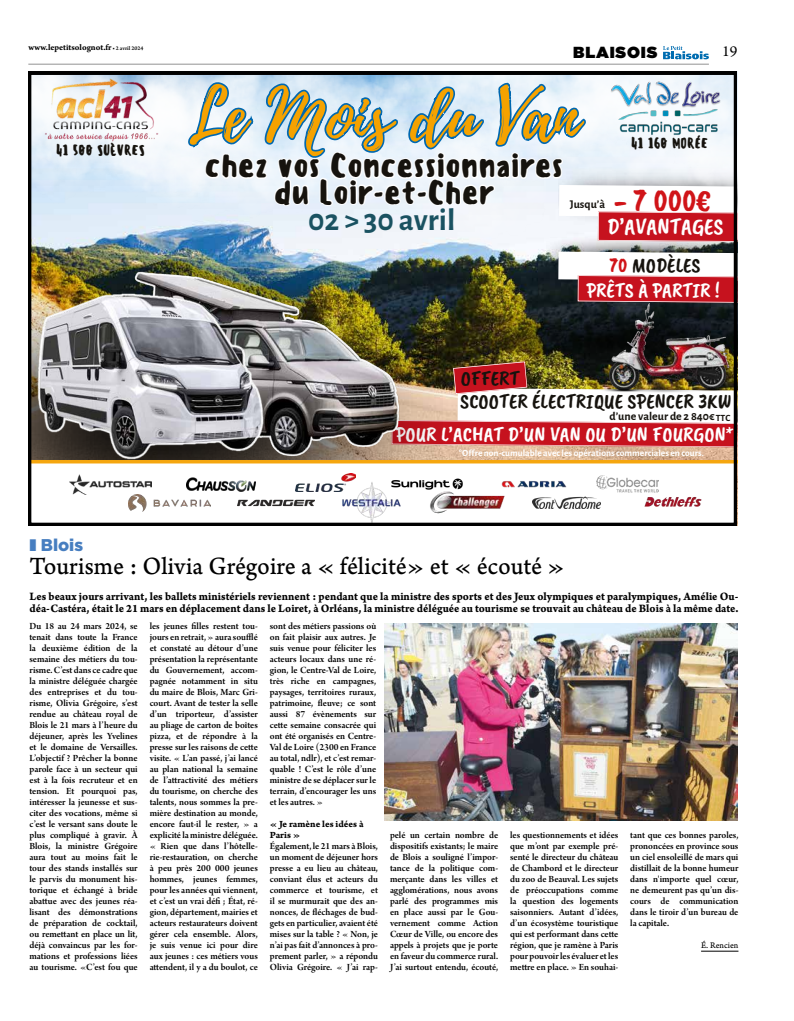
<style>
.page{position:relative;width:794px;height:1021px;background:#fff}
.page>*{position:absolute;margin:0;border:0;box-sizing:border-box;transform-origin:0 0}
.t1{font:71.8px "Playlist Script";color:#f5a200}
.t2{font:32.3px "Caveat Brush";color:#d01418}
.t3{font:500 31.9px/26.4px "Sensei";color:#16130e;text-align:center}
.t4{font:700 31.5px "Alegreya Sans";color:#1a5261}
.t5{font:26px "Arno Pro Caption";color:#000;scale:.95 1}
.t6{font:23.3px "Caveat Brush";color:#fff}
.t7{font:20.9px/24.8px "Caveat Brush";color:#fff;text-align:center}
.t8{font:20.9px "Caveat Brush";color:#16130e}
.t9{font:900 17px "Gotham";color:#477ec0}
.t10{font:900 16px "Gotham";letter-spacing:.05em;color:#000}
.t11{font:16px "Arno Pro";color:#000}
.t12{font:500 13.8px "Sensei";color:#16130e}
.t13{font:12px/12px "Arno Pro Bold Caption";letter-spacing:-.005em;color:#000;scale:.94 1}
.t14{font:700 11.9px "Alegreya Sans";color:#16130e}
.t15{font:10px/11px "Arno Pro Smbd Subhead";letter-spacing:-.005em;color:#000;text-align:justify}
.t16{font:10px/11px "Arno Pro Bold Caption";letter-spacing:-.005em;color:#000}
.t17{font:700 9.5px "Alegreya Sans";color:#fff}
.t18{font:700 9px "Arno Pro";color:#000}
.t19{font:9px "Arno Pro Caption";color:#000;scale:.95 1}
.s1{font-weight:400;font-size:6px}
.s2{font-weight:600;font-size:6px}
.s3{color:#d01418}
.s4{color:#16130e}
.s5{font-size:9.5px}
</style>
<div class="page">
<hr style="left:28px;top:64px;width:681px;height:1px;background:#929292">
<svg style="left:663px;top:46px;width:46px;height:13px"></svg>
<img style="left:28px;top:72px;width:708px;height:453px">
<img style="left:146px;top:72px;width:484px;height:453px">
<hr style="left:701px;top:950px;width:37px;height:1px;background:#000">
<img style="left:385px;top:624px;width:352px;height:196px">
<p class="t18" style="left:28px;top:43px;width:117px">www.lepetitsolognot.fr <span class="s1">■</span> <span class="s2">2 avril 2024</span></p>
<h3 class="t12" style="left:56px;top:140px;width:90px">41 500 SUÈVRES</h3>
<h3 class="t10" style="left:573px;top:41px;width:85px">BLAISOIS</h3>
<h3 class="t11" style="left:722px;top:42px;width:17px">19</h3>
<h1 class="t1" style="left:188px;top:65px;width:392px">Le Mois du Van</h1>
<h3 class="t12" style="left:631px;top:134px;width:78px">41 160 MORÉE</h3>
<h2 class="t2" style="left:613px;top:182px;width:99px">- 7 000€</h2>
<h3 class="t6" style="left:607px;top:213px;width:118px">D’AVANTAGES</h3>
<h3 class="t7" style="left:586px;top:253px;width:135px"><span class="s3">70</span> <span class="s4">MODÈLES<br></span>PRÊTS À PARTIR !</h3>
<h3 class="t3" style="left:205px;top:152px;width:360px">chez vos Concessionnaires du Loir-et-Cher</h3>
<p class="t14" style="left:570px;top:195px;width:37px">Jusqu’à</p>
<h3 class="t4" style="left:308px;top:197px;width:149px">02 &gt; 30 avril</h3>
<h3 class="t8" style="left:461px;top:366px;width:60px">OFFERT</h3>
<h3 class="t8" style="left:460px;top:389px;width:273px">SCOOTER ÉLECTRIQUE SPENCER 3KW</h3>
<h3 class="t7" style="left:396px;top:422px;width:339px">POUR L’ACHAT D’UN VAN OU D’UN FOURGON*</h3>
<p class="t14" style="left:609px;top:408px;width:122px">d’une valeur de 2 840€ <span class="s5">TTC</span></p>
<p class="t17" style="left:459px;top:446px;width:247px">*Offre non-cumulable avec les opérations commerciales en cours.</p>
<h3 class="t9" style="left:30px;top:533px;width:55px">❚ Blois</h3>
<h3 class="t5" style="left:30px;top:550px;width:565px">Tourisme : Olivia Grégoire a « félicité» et « écouté »</h3>
<p class="t13" style="left:30px;top:591px;width:755px">Les beaux jours arrivant, les ballets ministériels reviennent : pendant que la ministre des sports et des Jeux olympiques et paralympiques, Amélie Ou&shy;déa-Castéra, était le 21 mars en déplacement dans le Loiret, à Orléans, la ministre déléguée au tourisme se trouvait au château de Blois à la même date.</p>
<p class="t15" style="left:30px;top:621px;width:110px">Du 18 au 24 mars 2024, se tenait dans toute la France la deuxième édition de la semaine des métiers du tou&shy;risme. C’est dans ce cadre que la ministre déléguée chargée des entreprises et du tou&shy;risme, Olivia Grégoire, s’est rendue au château royal de Blois le 21 mars à l’heure du déjeuner, après les Yvelines et le domaine de Versailles.<br>L’objectif ? Prêcher la bonne parole face à un secteur qui est à la fois recruteur et en tension. Et pourquoi pas, intéresser la jeunesse et sus&shy;citer des vocations, même si c’est le versant sans doute le plus compliqué à gravir. À Blois, la ministre Grégoire aura tout au moins fait le tour des stands installés sur le parvis du monument his&shy;torique et échangé à bride abattue avec des jeunes réa&shy;lisant des démonstrations de préparation de cocktail, ou remettant en place un lit, déjà convaincus par les for&shy;mations et professions liées au tourisme. «C’est fou que</p>
<p class="t15" style="left:150px;top:621px;width:110px">les jeunes filles restent tou&shy;jours en retrait, » aura soufflé et constaté au détour d’une présentation la représentante du Gouvernement, accom&shy;pagnée notamment in situ du maire de Blois, Marc Gri&shy;court. Avant de tester la selle d’un triporteur, d’assister au pliage de carton de boîtes pizza, et de répondre à la presse sur les raisons de cette visite. « L’an passé, j’ai lancé au plan national la semaine de l’attractivité des métiers du tourisme, on cherche des talents, nous sommes la pre&shy;mière destination au monde, encore faut-il le rester, » a explicité la ministre déléguée. « Rien que dans l’hôtelle&shy;rie-restauration, on cherche à peu près 200 000 jeunes hommes, jeunes femmes, pour les années qui viennent, et c’est un vrai défi ; État, ré&shy;gion, département, mairies et acteurs restaurateurs doivent gérer cela ensemble. Alors, je suis venue ici pour dire aux jeunes : ces métiers vous attendent, il y a du boulot, ce</p>
<p class="t15" style="left:270px;top:621px;width:108px">sont des métiers passions où on fait plaisir aux autres. Je suis venue pour féliciter les acteurs locaux dans une ré&shy;gion, le Centre-Val de Loire, très riche en campagnes, paysages, territoires ruraux, patrimoine, fleuve; ce sont aussi 87 évènements sur cette semaine consacrée qui ont été organisés en Centre-Val de Loire (2300 en France au total, ndlr), et c’est remar&shy;quable ! C’est le rôle d’une ministre de se déplacer sur le terrain, d’encourager les uns et les autres. »</p>
<p class="t16" style="left:270px;top:819px;width:95px">« Je ramène les idées à<br>Paris »</p>
<p class="t15" style="left:270px;top:841px;width:110px">Également, le 21 mars à Blois, un moment de déjeuner hors presse a eu lieu au château, conviant élus et acteurs du commerce et tourisme, et il se murmurait que des an&shy;nonces, de fléchages de bud&shy;gets en particulier, avaient été mises sur la table ? « Non, je n’ai pas fait d’annonces à pro&shy;prement parler, » a répondu Olivia Grégoire. « J’ai rap-</p>
<p class="t15" style="left:390px;top:830px;width:110px">pelé un certain nombre de dispositifs existants; le maire de Blois a souligné l’impor&shy;tance de la politique com&shy;merçante dans les villes et agglomérations, nous avons parlé des programmes mis en place aussi par le Gou&shy;vernement comme Action Cœur de Ville, ou encore des appels à projets que je porte en faveur du commerce rural.<br>J’ai surtout entendu, écouté,</p>
<p class="t15" style="left:510px;top:830px;width:110px">les questionnements et idées que m’ont par exemple pré&shy;senté le directeur du château de Chambord et le directeur du zoo de Beauval. Les sujets de préoccupations comme la question des logements saisonniers. Autant d’idées, d’un écosystème touristique qui est performant dans cette région, que je ramène à Paris pour pouvoir les évaluer et les mettre en place. » En souhai-</p>
<p class="t15" style="left:630px;top:830px;width:110px">tant que ces bonnes paroles, prononcées en province sous un ciel ensoleillé de mars qui distillait de la bonne humeur dans n'importe quel cœur, ne demeurent pas qu’un dis&shy;cours de communication dans le tiroir d’un bureau de la capitale.</p>
<p class="t19" style="left:701px;top:940px;width:41px">É. Rencien</p>
</div>
